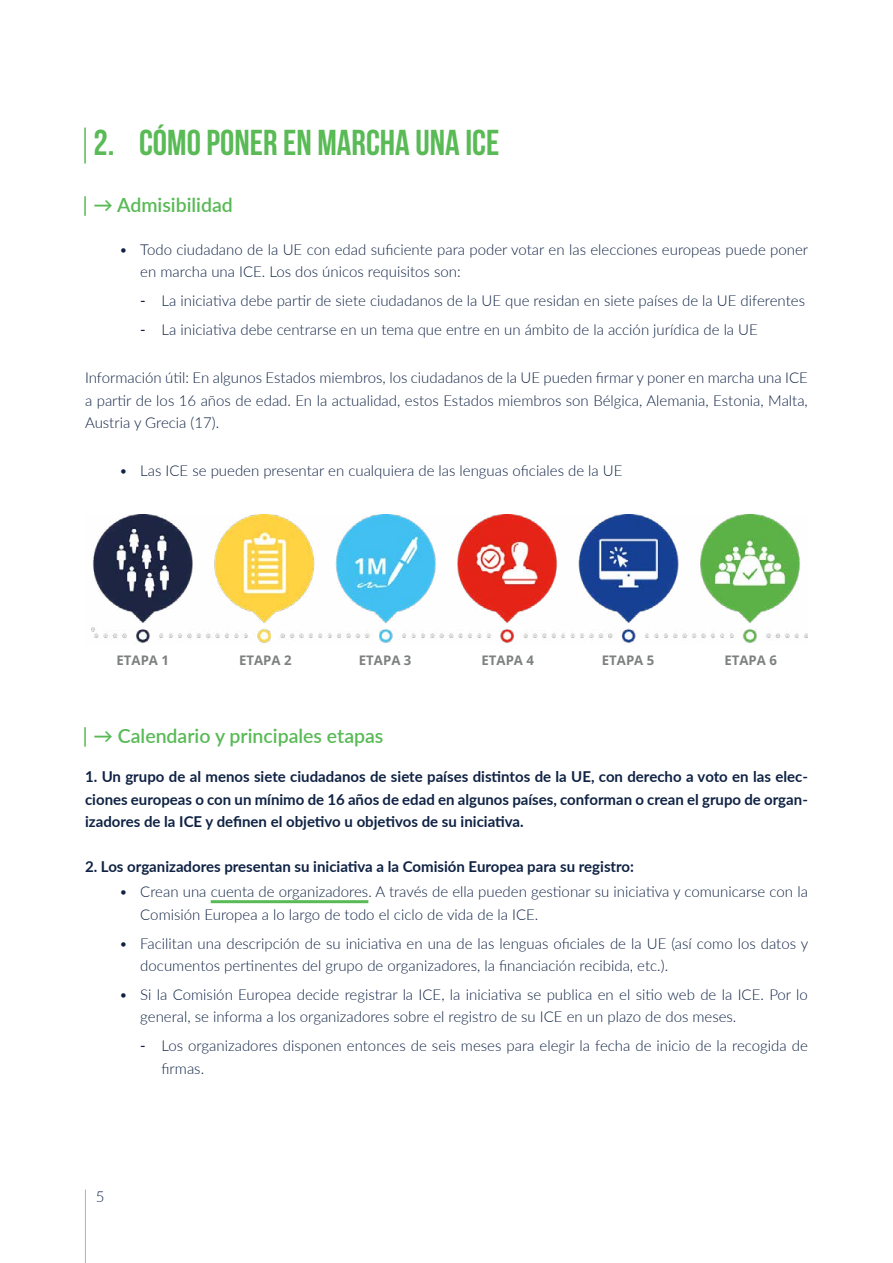
<style>
.page{position:relative;width:893px;height:1263px;background:#fff}
.page>*{position:absolute;margin:0;border:0;box-sizing:border-box;transform-origin:0 0}
.Inner_accent_title_1{font:700 36px "Bebas Neue";color:#59ba56}
.Inner_accent_title_2{font:600 19.5px "Lato";color:#59ba56}
.Body{font:300 15px/22.5px "Lato";color:#0f2244}
.Body-2{font:700 15px/22.5px "Lato";color:#0f2244;text-align:justify}
.t1{font:700 13.2px "Open Sans";color:#7e8080}
.s1{font-weight:400}
</style>
<div class="page">
<hr style="left:84px;top:128px;width:2px;height:36px;background:#59ba56">
<hr style="left:84px;top:196px;width:2px;height:20px;background:#59ba56">
<img style="left:91px;top:514px;width:717px;height:129px">
<hr style="left:84px;top:727px;width:2px;height:20px;background:#59ba56">
<hr style="left:211px;top:900px;width:157px;height:3px;background:#59ba56">
<hr style="left:85px;top:1189px;width:1px;height:74px;background:#b1b3b3">
<p class="Inner_accent_title_1" style="left:94px;top:122px;width:407px">2. CÓMO PONER EN MARCHA UNA ICE</p>
<p class="Inner_accent_title_2" style="left:94px;top:191px;width:141px">→ Admisibilidad</p>
<p class="Body" style="left:140px;top:237px;width:669px;text-indent:-21px">• Todo ciudadano de la UE con edad suficiente para poder votar en las elecciones europeas puede poner en marcha una ICE. Los dos únicos requisitos son:</p>
<p class="Body" style="left:140px;top:289px;width:666px"><span class="s1">-</span> La iniciativa debe partir de siete ciudadanos de la UE que residan en siete países de la UE diferentes</p>
<p class="Body" style="left:140px;top:318px;width:619px"><span class="s1">-</span> La iniciativa debe centrarse en un tema que entre en un ámbito de la acción jurídica de la UE</p>
<p class="Body" style="left:85px;top:366px;width:724px;text-align:justify">Información útil: En algunos Estados miembros, los ciudadanos de la UE pueden firmar y poner en marcha una ICE a partir de los 16 años de edad. En la actualidad, estos Estados miembros son Bélgica, Alemania, Estonia, Malta, Austria y Grecia (17).</p>
<p class="Body" style="left:119px;top:459px;width:505px">• Las ICE se pueden presentar en cualquiera de las lenguas oficiales de la UE</p>
<p class="t1" style="left:117px;top:651px;width:54px">ETAPA 1</p>
<p class="t1" style="left:239px;top:651px;width:54px">ETAPA 2</p>
<p class="t1" style="left:359px;top:651px;width:54px">ETAPA 3</p>
<p class="t1" style="left:482px;top:651px;width:54px">ETAPA 4</p>
<p class="t1" style="left:602px;top:651px;width:54px">ETAPA 5</p>
<p class="t1" style="left:724px;top:651px;width:54px">ETAPA 6</p>
<p class="Inner_accent_title_2" style="left:94px;top:722px;width:291px">→ Calendario y principales etapas</p>
<p class="Body-2" style="left:85px;top:765px;width:724px">1. Un grupo de al menos siete ciudadanos de siete países distintos de la UE, con derecho a voto en las elec&shy;ciones europeas o con un mínimo de 16 años de edad en algunos países, conforman o crean el grupo de organ&shy;izadores de la ICE y definen el objetivo u objetivos de su iniciativa.</p>
<p class="Body-2" style="left:85px;top:854px;width:550px">2. Los organizadores presentan su iniciativa a la Comisión Europea para su registro:</p>
<p class="Body" style="left:140px;top:880px;width:669px;text-indent:-21px">• Crean una cuenta de organizadores. A través de ella pueden gestionar su iniciativa y comunicarse con la<br>Comisión Europea a lo largo de todo el ciclo de vida de la ICE.</p>
<p class="Body" style="left:140px;top:931px;width:669px;text-indent:-21px">• Facilitan una descripción de su iniciativa en una de las lenguas oficiales de la UE (así como los datos y documentos pertinentes del grupo de organizadores, la financiación recibida, etc.).</p>
<p class="Body" style="left:140px;top:983px;width:669px;text-indent:-21px">• Si la Comisión Europea decide registrar la ICE, la iniciativa se publica en el sitio web de la ICE. Por lo general, se informa a los organizadores sobre el registro de su ICE en un plazo de dos meses.</p>
<p class="Body" style="left:162px;top:1034px;width:648px;text-indent:-21px"><span class="s1">-</span> Los organizadores disponen entonces de seis meses para elegir la fecha de inicio de la recogida de firmas.</p>
<p class="Body" style="left:96px;top:1184px;width:10px">5</p>
</div>
